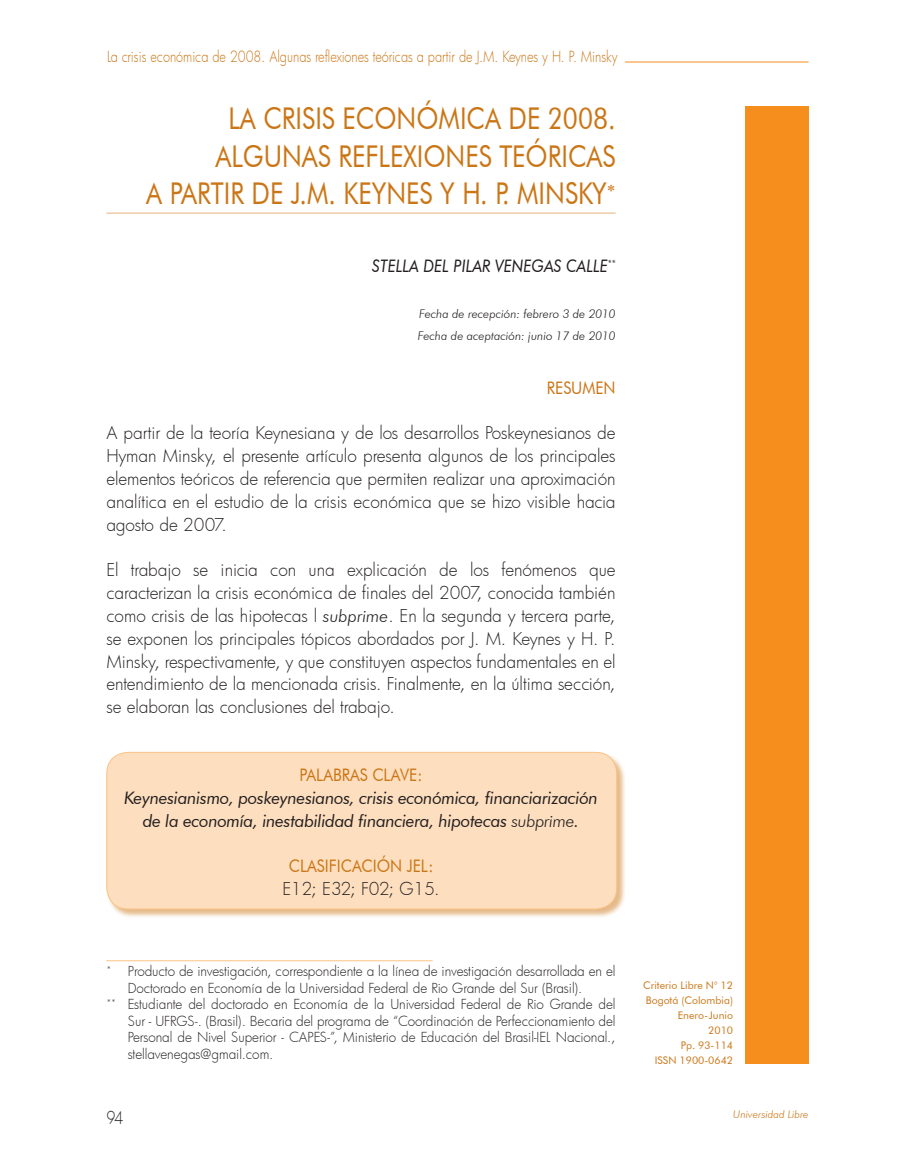
<style>
.page{position:relative;width:915px;height:1170px;background:#fff}
.page>*{position:absolute;margin:0;border:0;box-sizing:border-box;transform-origin:0 0}
.t1{font:30px/37.5px "Futura BT";color:#cb7616;text-align:right;scale:.85 1}
.t2{font:300 17.25px/22.8px "Futura";letter-spacing:-.005em;color:#231f20;text-align:justify}
.t3{font:italic 17.25px/22.8px "Futura BT";letter-spacing:-.02em;color:#231f20;text-align:center}
.t4{font:17.25px "Futura BT";color:#cb7616;scale:.9 1}
.t5{font:italic 17.25px "Futura BT";color:#231f20;scale:.9 1}
.t6{font:300 17.25px "Futura";letter-spacing:-.005em;color:#231f20;scale:.85 1}
.t7{font:300 15px "Futura";color:#cb7616;scale:.85 1}
.t8{font:300 13.5px "Futura";letter-spacing:-.005em;color:#231f20}
.t9{font:italic 300 12px/22.5px "Futura BT";color:#231f20}
.t10{font:10.5px/15px "Futura BT";color:#cb7616;text-align:right}
.t11{font:italic 300 10.5px "Futura BT";color:#cb7616}
.s1{font-family:"Futura BT";font-style:italic}
.s2{font-weight:300}
</style>
<div class="page">
<div style="left:744px;top:106px;width:64px;height:957px;background:#f68e1e"></div>
<hr style="left:624px;top:62px;width:184px;height:1px;background:#f68e1e">
<div style="left:106px;top:751px;width:520px;height:167px;background:#cb7616;opacity:.5"></div>
<div style="left:107px;top:752px;width:509px;height:156px;background:#fddebe;border-radius:21px"></div>
<div style="left:106px;top:752px;width:511px;height:157px;border:1px solid #fcc287;border-radius:21px"></div>
<hr style="left:106px;top:213px;width:509px;height:1px;background:#e4b27c">
<hr style="left:106px;top:960px;width:326px;height:1px;background:#fcc287">
<p class="t7" style="left:107px;top:46px;width:602px">La crisis económica de 2008. Algunas reflexiones teóricas a partir de J.M. Keynes y H. P. Minsky</p>
<h1 class="t1" style="left:146px;top:99px;width:553px">LA CRISIS ECONÓMICA DE 2008.<br>ALGUNAS REFLEXIONES TEÓRICAS<br>A PARTIR DE J.M. KEYNES Y H. P. MINSKY</h1>
<p class="t5" style="left:372px;top:256px;width:272px">STELLA DEL PILAR VENEGAS CALLE<sup>**</sup></p>
<p class="t9" style="left:418px;top:302px;width:199px">Fecha de recepción: febrero 3 de 2010<br>Fecha de aceptación: junio 17 de 2010</p>
<p class="t4" style="left:546px;top:377px;width:78px">RESUMEN</p>
<p class="t2" style="left:106px;top:421px;width:510px">A partir de la teoría Keynesiana y de los desarrollos Poskeynesianos de Hyman Minsky, el presente artículo presenta algunos de los principales elementos teóricos de referencia que permiten realizar una aproximación analítica en el estudio de la crisis económica que se hizo visible hacia agosto de 2007.</p>
<p class="t2" style="left:106px;top:558px;width:510px">El trabajo se inicia con una explicación de los fenómenos que caracterizan la crisis económica de finales del 2007, conocida también como crisis de las hipotecas l <span class="s1">subprime</span>. En la segunda y tercera parte, se exponen los principales tópicos abordados por J. M. Keynes y H. P.<br>Minsky, respectivamente, y que constituyen aspectos fundamentales en el entendimiento de la mencionada crisis. Finalmente, en la última sección, se elaboran las conclusiones del trabajo.</p>
<p class="t4" style="left:299px;top:764px;width:57px">Palabras</p>
<p class="t4" style="left:372px;top:764px;width:57px">clave:</p>
<p class="t3" style="left:124px;top:786px;width:475px">Keynesianismo, poskeynesianos, crisis económica, financiarización de la economía, inestabilidad financiera, hipotecas <span class="s2">subprime</span>.</p>
<p class="t4" style="left:288px;top:855px;width:23px">Clasificación</p>
<p class="t4" style="left:407px;top:855px;width:31px">Jel:</p>
<p class="t2" style="left:282px;top:876px;width:159px">E12; E32; F02; G15.</p>
<p class="t8" style="left:106px;top:961px;width:510px"><sup>*</sup> Producto de investigación, correspondiente a la línea de investigación desarrollada en el</p>
<p class="t8" style="left:128px;top:978px;width:456px">Doctorado en Economía de la Universidad Federal de Rio Grande del Sur (Brasil).</p>
<p class="t8" style="left:106px;top:994px;width:510px"><sup>**</sup> Estudiante del doctorado en Economía de la Universidad Federal de Rio Grande del</p>
<p class="t8" style="left:128px;top:1011px;width:489px">Sur - UFRGS-. (Brasil). Becaria del programa de “Coordinación de Perfeccionamiento del</p>
<p class="t8" style="left:128px;top:1027px;width:489px">Personal de Nivel Superior - CAPES-”, Ministerio de Educación del Brasil-IEL Nacional.,</p>
<p class="t8" style="left:128px;top:1044px;width:147px">stellavenegas@gmail.com.</p>
<p class="t10" style="left:643px;top:977px;width:91px">Criterio Libre N° 12<br>Bogotá (Colombia)<br>Enero-Junio<br>2010<br>Pp. 93-114<br>ISSN 1900-0642</p>
<p class="t6" style="left:106px;top:1105px;width:22px">94</p>
<p class="t11" style="left:733px;top:1108px;width:77px">Universidad Libre</p>
</div>
